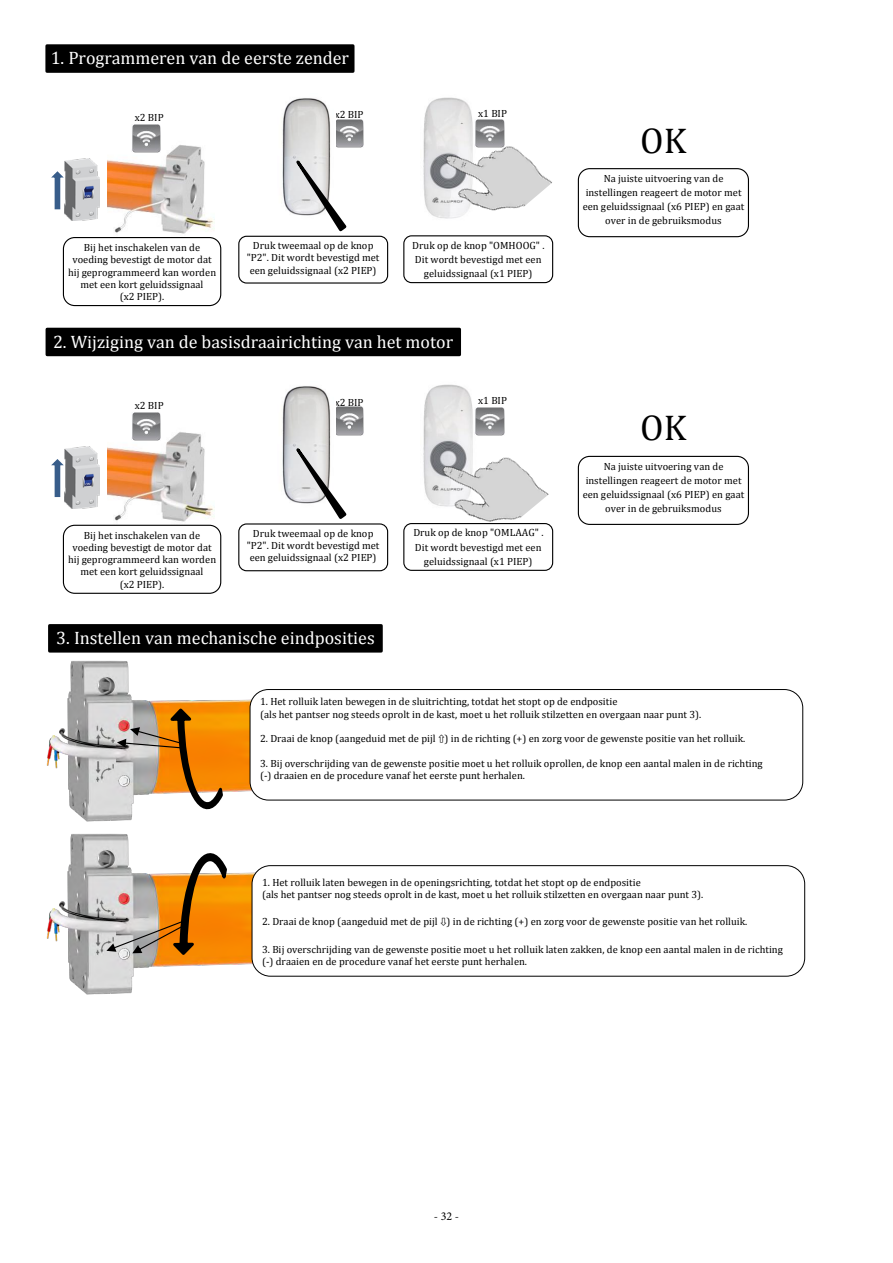
<style>
.page{position:relative;width:893px;height:1263px;background:#fff}
.page>*{position:absolute;margin:0;border:0;box-sizing:border-box;transform-origin:0 0}
.t1{font:36px "Cambria";color:#000}
.t2{font:18px "Cambria";color:#fff}
.t3{font:12px "Minion Pro";color:#000}
.t4{font:10.5px/12.3px "Cambria";color:#000;text-align:center}
</style>
<div class="page">
<div style="left:47px;top:46px;width:306px;height:25px;background:#000"></div>
<div style="left:45px;top:44px;width:309px;height:29px;border:3px solid #000"></div>
<img style="left:349px;top:119px;width:15px;height:28px">
<svg style="left:282px;top:98px;width:67px;height:134px"></svg>
<div style="left:238px;top:236px;width:150px;height:48px;border:1px solid #000;border-radius:8px"></div>
<div style="left:578px;top:168px;width:171px;height:69px;border:1px solid #000;border-radius:11px"></div>
<div style="left:403px;top:235px;width:150px;height:48px;border:1px solid #000;border-radius:8px"></div>
<img style="left:423px;top:97px;width:48px;height:112px">
<img style="left:427px;top:111px;width:125px;height:128px">
<img style="left:107px;top:126px;width:107px;height:112px">
<img style="left:64px;top:159px;width:36px;height:62px">
<svg style="left:51px;top:171px;width:13px;height:39px"></svg>
<img style="left:131px;top:125px;width:29px;height:28px">
<div style="left:63px;top:237px;width:158px;height:69px;border:1px solid #000;border-radius:11px"></div>
<div style="left:47px;top:329px;width:412px;height:26px;background:#000"></div>
<div style="left:46px;top:328px;width:415px;height:28px;border:3px solid #000"></div>
<img style="left:349px;top:406px;width:15px;height:29px">
<svg style="left:282px;top:386px;width:67px;height:133px"></svg>
<div style="left:238px;top:523px;width:150px;height:48px;border:1px solid #000;border-radius:8px"></div>
<div style="left:578px;top:456px;width:171px;height:69px;border:1px solid #000;border-radius:11px"></div>
<div style="left:403px;top:523px;width:150px;height:48px;border:1px solid #000;border-radius:8px"></div>
<img style="left:423px;top:384px;width:50px;height:38px">
<img style="left:475px;top:407px;width:29px;height:15px">
<img style="left:423px;top:422px;width:129px;height:128px">
<img style="left:107px;top:414px;width:107px;height:112px">
<img style="left:64px;top:446px;width:36px;height:62px">
<svg style="left:51px;top:459px;width:13px;height:39px"></svg>
<img style="left:131px;top:412px;width:29px;height:29px">
<div style="left:63px;top:525px;width:158px;height:69px;border:1px solid #000;border-radius:11px"></div>
<div style="left:48px;top:624px;width:335px;height:29px;border:3px solid #000"></div>
<div style="left:51px;top:627px;width:329px;height:22px;background:#000"></div>
<img style="left:46px;top:660px;width:246px;height:162px">
<svg style="left:117px;top:706px;width:108px;height:116px"></svg>
<div style="left:250px;top:689px;width:553px;height:111px;background:#fff;border:1px solid #000;border-radius:18px"></div>
<img style="left:46px;top:833px;width:246px;height:162px">
<svg style="left:106px;top:841px;width:123px;height:117px"></svg>
<div style="left:252px;top:865px;width:553px;height:111px;background:#fff;border:1px solid #000;border-radius:18px"></div>
<h2 class="t2" style="left:51px;top:48px;width:300px">1. Programmeren van de eerste zender</h2>
<p class="t4" style="left:135px;top:112px;width:30px">x2 BIP</p>
<p class="t4" style="left:335px;top:108px;width:30px">x2 BIP</p>
<p class="t4" style="left:478px;top:107px;width:30px">x1 BIP</p>
<p class="t4" style="left:412px;top:238px;width:134px;line-height:14.1px">Druk op de knop "OMHOOG" .<br>Dit wordt bevestigd met een geluidssignaal (x1 PIEP)</p>
<p class="t4" style="left:247px;top:239px;width:134px">Druk tweemaal op de knop "P2". Dit wordt bevestigd met een geluidssignaal (x2 PIEP)</p>
<p class="t4" style="left:68px;top:241px;width:150px">Bij het inschakelen van de voeding bevestigt de motor dat hij geprogrammeerd kan worden met een kort geluidssignaal<br>(x2 PIEP).</p>
<h2 class="t2" style="left:53px;top:331px;width:402px">2. Wijziging van de basisdraairichting van het motor</h2>
<p class="t4" style="left:135px;top:399px;width:30px">x2 BIP</p>
<p class="t4" style="left:335px;top:396px;width:30px">x2 BIP</p>
<p class="t4" style="left:478px;top:395px;width:30px">x1 BIP</p>
<p class="t4" style="left:68px;top:529px;width:150px">Bij het inschakelen van de voeding bevestigt de motor dat hij geprogrammeerd kan worden met een kort geluidssignaal<br>(x2 PIEP).</p>
<p class="t4" style="left:247px;top:527px;width:134px">Druk tweemaal op de knop "P2". Dit wordt bevestigd met een geluidssignaal (x2 PIEP)</p>
<h2 class="t2" style="left:56px;top:627px;width:320px">3. Instellen van mechanische eindposities</h2>
<p class="t4" style="left:413px;top:526px;width:132px;line-height:14.2px">Druk op de knop "OMLAAG" .<br>Dit wordt bevestigd met een geluidssignaal (x1 PIEP)</p>
<h1 class="t1" style="left:640px;top:119px;width:48px">OK</h1>
<p class="t4" style="left:583px;top:171px;width:163px;line-height:14.1px">Na juiste uitvoering van de instellingen reageert de motor met een geluidssignaal (x6 PIEP) en gaat over in de gebruiksmodus</p>
<h1 class="t1" style="left:640px;top:407px;width:48px">OK</h1>
<p class="t4" style="left:583px;top:459px;width:163px;line-height:14.1px">Na juiste uitvoering van de instellingen reageert de motor met een geluidssignaal (x6 PIEP) en gaat over in de gebruiksmodus</p>
<p class="t4" style="left:260px;top:695px;width:443px;text-align:left">1. Het rolluik laten bewegen in de sluitrichting, totdat het stopt op de endpositie<br>(als het pantser nog steeds oprolt in de kast, moet u het rolluik stilzetten en overgaan naar punt 3).</p>
<p class="t4" style="left:260px;top:732px;width:487px">2. Draai de knop (aangeduid met de pijl ⇧) in de richting (+) en zorg voor de gewenste positie van het rolluik.</p>
<p class="t4" style="left:260px;top:757px;width:504px;text-align:left">3. Bij overschrijding van de gewenste positie moet u het rolluik oprollen, de knop een aantal malen in de richting (-) draaien en de procedure vanaf het eerste punt herhalen.</p>
<p class="t4" style="left:262px;top:876px;width:443px;text-align:left">1. Het rolluik laten bewegen in de openingsrichting, totdat het stopt op de endpositie<br>(als het pantser nog steeds oprolt in de kast, moet u het rolluik stilzetten en overgaan naar punt 3).</p>
<p class="t4" style="left:262px;top:915px;width:487px">2. Draai de knop (aangeduid met de pijl ⇩) in de richting (+) en zorg voor de gewenste positie van het rolluik.</p>
<p class="t4" style="left:262px;top:943px;width:522px;text-align:left">3. Bij overschrijding van de gewenste positie moet u het rolluik laten zakken, de knop een aantal malen in de richting (-) draaien en de procedure vanaf het eerste punt herhalen.</p>
<p class="t3" style="left:434px;top:1208px;width:27px">- 32 -</p>
</div>
